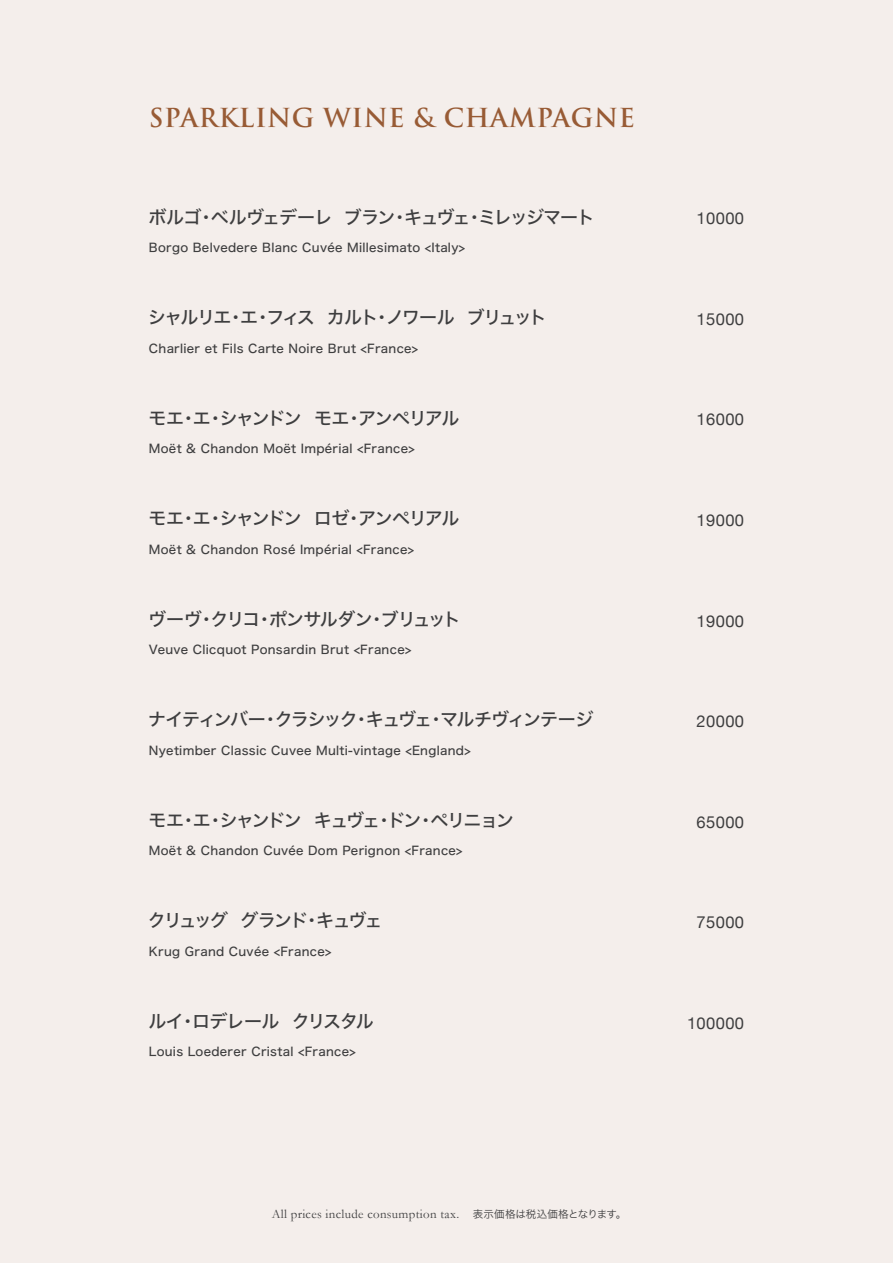
<style>
.page{position:relative;width:893px;height:1263px;background:#f4eeeb}
.page>*{position:absolute;margin:0;border:0;box-sizing:border-box;transform-origin:0 0}
.t1{font:700 25.5px "Trajan Pro";letter-spacing:.025em;color:#985b35}
.t2{font:18px "Hiragino Sans W5";letter-spacing:-.085em;color:#3e3e3f}
.t3{font:18px "Hiragino Sans W5";letter-spacing:-.065em;color:#3e3e3f}
.t4{font:18px "Hiragino Sans W5";letter-spacing:-.06em;color:#3e3e3f}
.t5{font:18px "Hiragino Sans W5";letter-spacing:-.11em;color:#3e3e3f}
.t6{font:18px "Hiragino Sans W5";letter-spacing:-.055em;color:#3e3e3f}
.t7{font:16.5px "Helvetica Neue";letter-spacing:.025em;color:#3e3e3f}
.t8{font:12.9px "Garamond";letter-spacing:.025em;color:#3e3e3f}
.t9{font:12px "Hiragino Sans W5";letter-spacing:.025em;color:#3e3e3f}
.s1{font-family:"Hira Kaku Pro W3";font-size:10.5px}
</style>
<div class="page">
<h1 class="t1" style="left:149px;top:102px;width:488px">SPARKLING WINE &amp; CHAMPAGNE</h1>
<h2 class="t3" style="left:148px;top:201px;width:448px">ボルゴ・ベルヴェデーレ ブラン・キュヴェ・ミレッジマート</h2>
<p class="t9" style="left:149px;top:237px;width:318px">Borgo Belvedere Blanc Cuvée Millesimato &lt;Italy&gt;</p>
<h2 class="t2" style="left:148px;top:301px;width:400px">シャルリエ・エ・フィス カルト・ノワール ブリュット</h2>
<p class="t9" style="left:149px;top:337px;width:271px">Charlier et Fils Carte Noire Brut &lt;France&gt;</p>
<h2 class="t2" style="left:148px;top:402px;width:313px">モエ・エ・シャンドン モエ・アンペリアル</h2>
<p class="t9" style="left:149px;top:438px;width:267px">Moët &amp; Chandon Moët Impérial &lt;France&gt;</p>
<h2 class="t2" style="left:148px;top:502px;width:312px">モエ・エ・シャンドン ロゼ・アンペリアル</h2>
<p class="t9" style="left:149px;top:538px;width:267px">Moët &amp; Chandon Rosé Impérial &lt;France&gt;</p>
<h2 class="t4" style="left:148px;top:603px;width:314px">ヴーヴ・クリコ・ポンサルダン・ブリュット</h2>
<p class="t9" style="left:149px;top:639px;width:264px">Veuve Clicquot Ponsardin Brut &lt;France&gt;</p>
<h2 class="t2" style="left:148px;top:703px;width:447px">ナイティンバー・クラシック・キュヴェ・マルチヴィンテージ</h2>
<p class="t9" style="left:149px;top:739px;width:323px">Nyetimber Classic Cuvee Multi-vintage &lt;England&gt;</p>
<h2 class="t2" style="left:148px;top:804px;width:367px">モエ・エ・シャンドン キュヴェ・ドン・ペリニョン</h2>
<p class="t9" style="left:149px;top:840px;width:315px">Moët &amp; Chandon Cuvée Dom Perignon &lt;France&gt;</p>
<h2 class="t5" style="left:148px;top:904px;width:236px">クリュッグ グランド・キュヴェ</h2>
<p class="t9" style="left:149px;top:940px;width:184px">Krug Grand Cuvée &lt;France&gt;</p>
<h2 class="t6" style="left:148px;top:1005px;width:227px">ルイ・ロデレール クリスタル</h2>
<p class="t9" style="left:149px;top:1041px;width:208px">Louis Loederer Cristal &lt;France&gt;</p>
<h3 class="t7" style="left:697px;top:207px;width:49px">10000</h3>
<h3 class="t7" style="left:697px;top:307px;width:49px">15000</h3>
<h3 class="t7" style="left:697px;top:408px;width:49px">16000</h3>
<h3 class="t7" style="left:697px;top:508px;width:49px">19000</h3>
<h3 class="t7" style="left:697px;top:609px;width:49px">19000</h3>
<h3 class="t7" style="left:697px;top:709px;width:49px">20000</h3>
<h3 class="t7" style="left:697px;top:810px;width:49px">65000</h3>
<h3 class="t7" style="left:697px;top:910px;width:49px">75000</h3>
<h3 class="t7" style="left:687px;top:1011px;width:59px">100000</h3>
<p class="t8" style="left:272px;top:1205px;width:356px">All prices include consumption tax. <span class="s1">表示価格は税込価格となります。</span></p>
</div>
